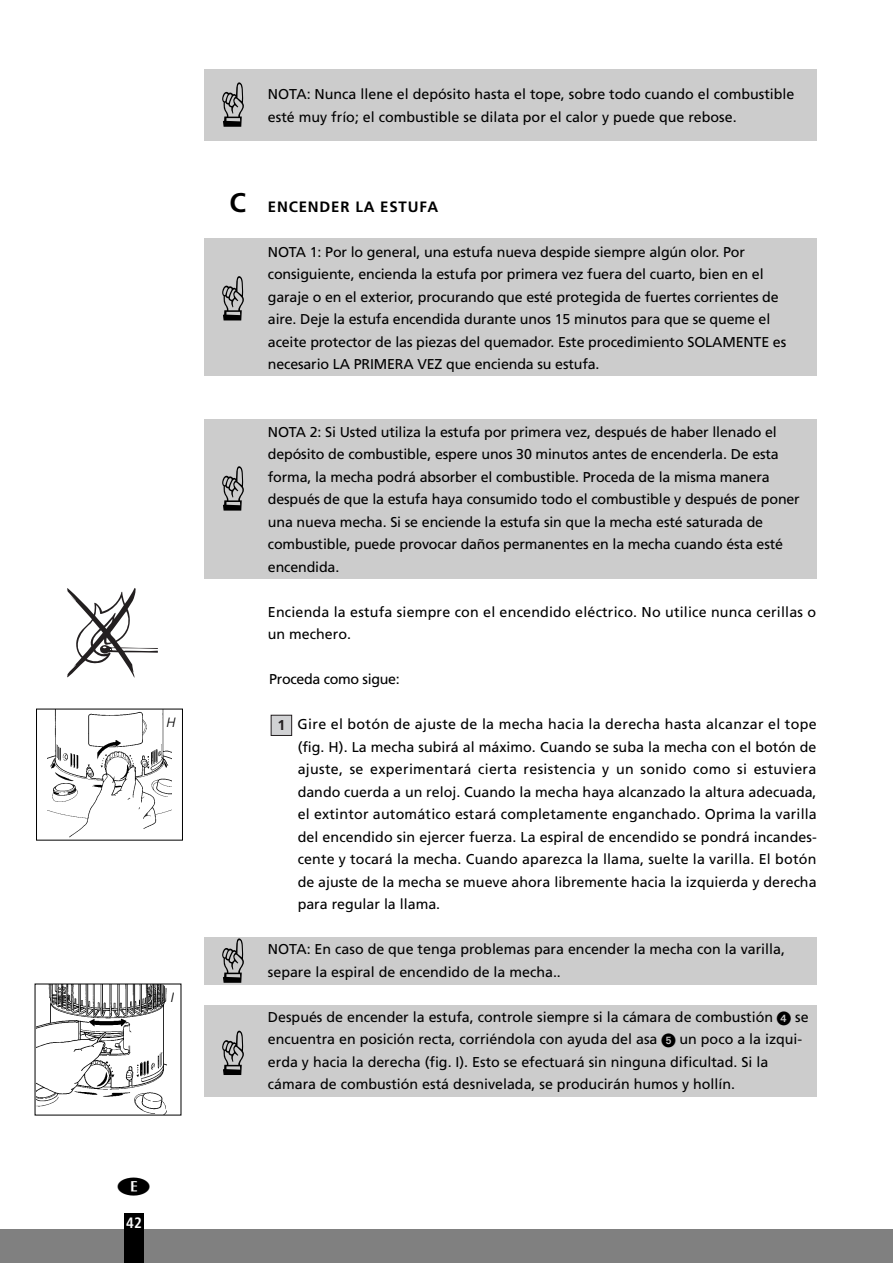
<style>
.page{position:relative;width:893px;height:1263px;background:#fff}
.page>*{position:absolute;margin:0;border:0;box-sizing:border-box;transform-origin:0 0}
.t1{font:700 15px "Frutiger";letter-spacing:.055em;color:#000}
.t2{font:700 condensed 15px "Frutiger";color:#fff}
.t3{font:14.25px/22.5px "Frutiger";letter-spacing:-.01em;color:#000}
.t4{font:14.25px/22.5px "Frutiger";letter-spacing:.015em;color:#000}
.t5{font:700 14.25px "Frutiger";color:#231f20}
.t6{font:italic 300 13.5px "Frutiger";color:#000}
.s1{font-size:27px}
</style>
<div class="page">
<div style="left:204px;top:70px;width:612px;height:71px;background:#ccc"></div>
<div style="left:204px;top:419px;width:612px;height:160px;background:#ccc"></div>
<div style="left:204px;top:239px;width:612px;height:137px;background:#ccc"></div>
<div style="left:204px;top:1005px;width:612px;height:92px;background:#ccc"></div>
<div style="left:204px;top:937px;width:612px;height:47px;background:#ccc"></div>
<div style="left:271px;top:715px;width:21px;height:20px;background:#d1d2d4"></div>
<div style="left:271px;top:715px;width:21px;height:21px;border:1px solid #231f20"></div>
<div style="left:0;top:1229px;width:893px;height:34px;background:#808080"></div>
<div style="left:124px;top:1213px;width:20px;height:50px;background:#000"></div>
<svg style="left:67px;top:588px;width:91px;height:90px"></svg>
<img style="left:47px;top:711px;width:125px;height:127px">
<div style="left:36px;top:709px;width:147px;height:131px;border:1px solid #000"></div>
<img style="left:37px;top:986px;width:129px;height:127px">
<p class="t6" style="left:166px;top:717px;width:11px">H</p>
<p class="t6" style="left:171px;top:992px;width:4px">I</p>
<p class="t2" style="left:126px;top:1217px;width:17px">42</p>
<p class="t3" style="left:268px;top:84px;width:528px">NOTA: Nunca llene el depósito hasta el tope, sobre todo cuando el combustible esté muy frío; el combustible se dilata por el calor y puede que rebose.</p>
<p class="t1" style="left:230px;top:200px;width:210px"><span class="s1">C</span> ENCENDER LA ESTUFA</p>
<p class="t3" style="left:268px;top:241px;width:520px">NOTA 1: Por lo general, una estufa nueva despide siempre algún olor. Por consiguiente, encienda la estufa por primera vez fuera del cuarto, bien en el garaje o en el exterior, procurando que esté protegida de fuertes corrientes de aire. Deje la estufa encendida durante unos 15 minutos para que se queme el aceite protector de las piezas del quemador. Este procedimiento SOLAMENTE es necesario LA PRIMERA VEZ que encienda su estufa.</p>
<p class="t3" style="left:268px;top:421px;width:533px">NOTA 2: Si Usted utiliza la estufa por primera vez, después de haber llenado el depósito de combustible, espere unos 30 minutos antes de encenderla. De esta forma, la mecha podrá absorber el combustible. Proceda de la misma manera después de que la estufa haya consumido todo el combustible y después de poner una nueva mecha. Si se enciende la estufa sin que la mecha esté saturada de combustible, puede provocar daños permanentes en la mecha cuando ésta esté encendida.</p>
<p class="t4" style="left:268px;top:601px;width:550px">Encienda la estufa siempre con el encendido eléctrico. No utilice nunca cerillas o un mechero.</p>
<p class="t3" style="left:269px;top:669px;width:132px">Proceda como sigue:</p>
<p class="t3" style="left:298px;top:714px;width:521px;text-align:justify">Gire el botón de ajuste de la mecha hacia la derecha hasta alcanzar el tope (fig. H). La mecha subirá al máximo. Cuando se suba la mecha con el botón de ajuste, se experimentará cierta resistencia y un sonido como si estuviera dando cuerda a un reloj. Cuando la mecha haya alcanzado la altura adecuada, el extintor automático estará completamente enganchado. Oprima la varilla del encendido sin ejercer fuerza. La espiral de encendido se pondrá incandes&shy;cente y tocará la mecha. Cuando aparezca la llama, suelte la varilla. El botón de ajuste de la mecha se mueve ahora libremente hacia la izquierda y derecha para regular la llama.</p>
<p class="t3" style="left:268px;top:939px;width:519px">NOTA: En caso de que tenga problemas para encender la mecha con la varilla, separe la espiral de encendido de la mecha..</p>
<p class="t3" style="left:268px;top:1006px;width:507px">Después de encender la estufa, controle siempre si la cámara de combustión</p>
<p class="t3" style="left:795px;top:1006px;width:15px">se</p>
<p class="t3" style="left:268px;top:1029px;width:391px">encuentra en posición recta, corriéndola con ayuda del asa</p>
<p class="t5" style="left:278px;top:719px;width:9px">1</p>
<p class="t3" style="left:268px;top:1029px;width:536px;text-indent:412px">un poco a la izqui&shy;erda y hacia la derecha (fig. I). Esto se efectuará sin ninguna dificultad. Si la cámara de combustión está desnivelada, se producirán humos y hollín.</p>
</div>
